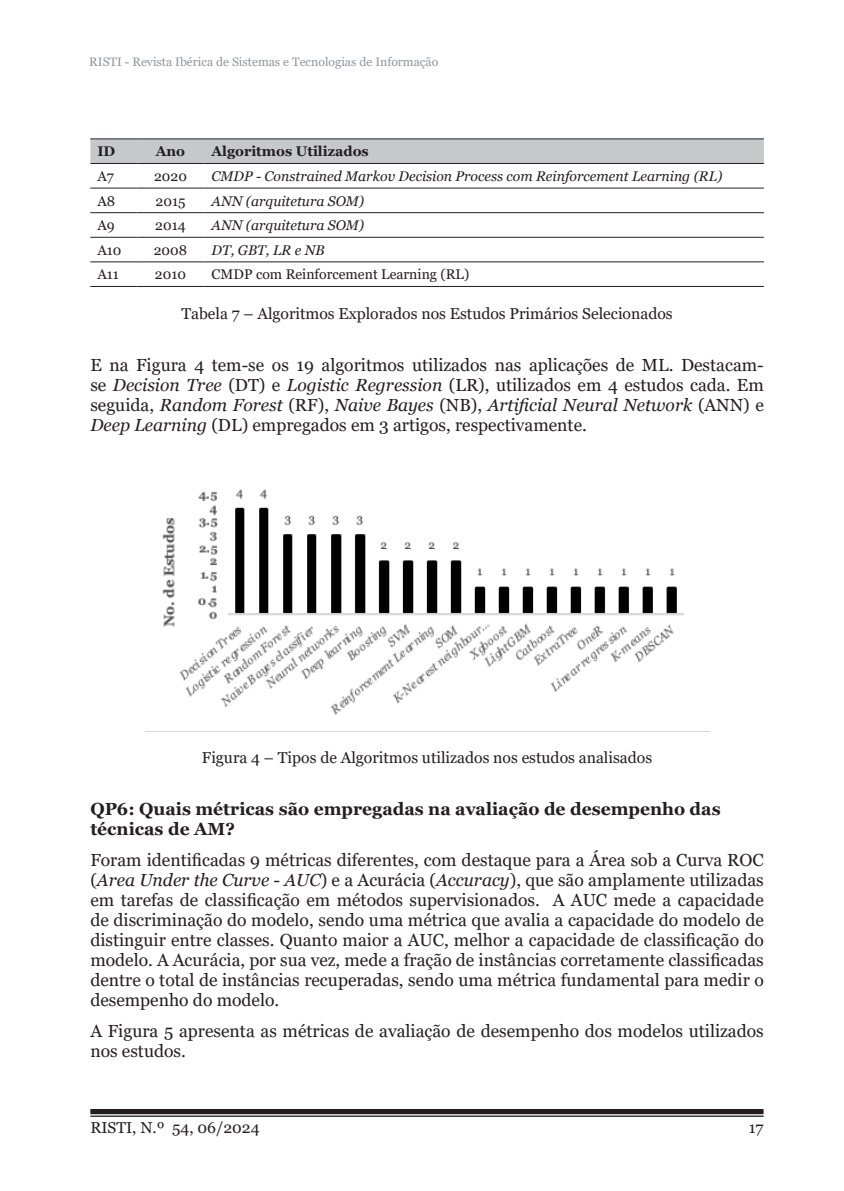
<style>
.page{position:relative;width:844px;height:1191px;background:#fff}
.page>*{position:absolute;margin:0;border:0;box-sizing:border-box;transform-origin:0 0}
.txt{font:17.5px/20.1px "Georgia";color:#231f20;text-align:justify}
.txt-2{font:700 17.5px/20.1px "Georgia";color:#231f20}
.legned{font:15.75px "Georgia";color:#231f20}
.tb{font:italic 14px "Georgia";color:#231f20}
.tb-2{font:14px "Georgia";color:#231f20}
.tb-3{font:700 14px "Georgia";color:#231f20}
.t1{font:12.25px "Georgia";color:#939598}
.s1{font-style:italic}
</style>
<div class="page">
<div style="left:90px;top:1109px;width:673px;height:5px;background:#231f20"></div>
<hr style="left:90px;top:1115px;width:673px;height:1px;background:#231f20">
<div style="left:90px;top:139px;width:673px;height:24px;background:#c7c8ca"></div>
<hr style="left:90px;top:138px;width:46px;height:1px;background:#231f20">
<hr style="left:136px;top:138px;width:68px;height:1px;background:#231f20">
<hr style="left:204px;top:138px;width:559px;height:1px;background:#231f20">
<hr style="left:90px;top:163px;width:46px;height:1px;background:#231f20">
<hr style="left:136px;top:163px;width:68px;height:1px;background:#231f20">
<hr style="left:204px;top:163px;width:559px;height:1px;background:#231f20">
<hr style="left:90px;top:188px;width:46px;height:1px;background:#231f20">
<hr style="left:136px;top:188px;width:68px;height:1px;background:#231f20">
<hr style="left:204px;top:188px;width:559px;height:1px;background:#231f20">
<hr style="left:90px;top:212px;width:46px;height:1px;background:#231f20">
<hr style="left:136px;top:212px;width:68px;height:1px;background:#231f20">
<hr style="left:204px;top:212px;width:559px;height:1px;background:#231f20">
<hr style="left:90px;top:237px;width:46px;height:1px;background:#231f20">
<hr style="left:136px;top:237px;width:68px;height:1px;background:#231f20">
<hr style="left:204px;top:237px;width:559px;height:1px;background:#231f20">
<hr style="left:90px;top:261px;width:46px;height:1px;background:#231f20">
<hr style="left:136px;top:261px;width:68px;height:1px;background:#231f20">
<hr style="left:204px;top:261px;width:559px;height:1px;background:#231f20">
<hr style="left:90px;top:286px;width:46px;height:1px;background:#231f20">
<hr style="left:136px;top:286px;width:68px;height:1px;background:#231f20">
<hr style="left:204px;top:286px;width:559px;height:1px;background:#231f20">
<img style="left:145px;top:489px;width:563px;height:243px">
<p class="t1" style="left:89px;top:54px;width:350px">RISTI - Revista Ibérica de Sistemas e Tecnologias de Informação</p>
<p class="tb-3" style="left:97px;top:143px;width:19px">ID</p>
<p class="tb-3" style="left:156px;top:143px;width:31px">Ano</p>
<p class="tb-3" style="left:211px;top:143px;width:159px">Algoritmos Utilizados</p>
<p class="tb-2" style="left:97px;top:168px;width:18px">A7</p>
<p class="tb-2" style="left:154px;top:168px;width:34px">2020</p>
<p class="tb" style="left:211px;top:167px;width:512px">CMDP - Constrained Markov Decision Process com Reinforcement Learning (RL)</p>
<p class="tb-2" style="left:97px;top:192px;width:19px">A8</p>
<p class="tb-2" style="left:155px;top:192px;width:31px">2015</p>
<p class="tb" style="left:211px;top:192px;width:154px">ANN (arquitetura SOM)</p>
<p class="tb-2" style="left:97px;top:217px;width:19px">A9</p>
<p class="tb-2" style="left:155px;top:217px;width:32px">2014</p>
<p class="tb" style="left:211px;top:217px;width:154px">ANN (arquitetura SOM)</p>
<p class="tb-2" style="left:97px;top:241px;width:26px">A10</p>
<p class="tb-2" style="left:154px;top:241px;width:35px">2008</p>
<p class="tb" style="left:211px;top:241px;width:114px">DT, GBT, LR e NB</p>
<p class="tb-2" style="left:97px;top:266px;width:23px">A11</p>
<p class="tb-2" style="left:155px;top:266px;width:33px">2010</p>
<p class="tb-2" style="left:211px;top:266px;width:259px">CMDP com Reinforcement Learning (RL)</p>
<p class="legned" style="left:181px;top:304px;width:492px">Tabela 7 – Algoritmos Explorados nos Estudos Primários Selecionados</p>
<p class="txt" style="left:90px;top:355px;width:674px">E na Figura 4 tem-se os 19 algoritmos utilizados nas aplicações de ML. Destacam&shy;se <span class="s1">Decision Tree</span> (DT) e <span class="s1">Logistic Regression</span> (LR), utilizados em 4 estudos cada. Em seguida, <span class="s1">Random Forest</span> (RF), <span class="s1">Naive Bayes</span> (NB), <span class="s1">Artificial Neural Network</span> (ANN) e <span class="s1">Deep Learning</span> (DL) empregados em 3 artigos, respectivamente.</p>
<p class="legned" style="left:202px;top:748px;width:451px">Figura 4 – Tipos de Algoritmos utilizados nos estudos analisados</p>
<p class="txt-2" style="left:90px;top:798px;width:631px">QP6: Quais métricas são empregadas na avaliação de desempenho das técnicas de AM?</p>
<p class="txt" style="left:90px;top:849px;width:674px">Foram identificadas 9 métricas diferentes, com destaque para a Área sob a Curva ROC (<span class="s1">Area Under the Curve - AUC</span>) e a Acurácia (<span class="s1">Accuracy</span>), que são amplamente utilizadas em tarefas de classificação em métodos supervisionados. A AUC mede a capacidade de discriminação do modelo, sendo uma métrica que avalia a capacidade do modelo de distinguir entre classes. Quanto maior a AUC, melhor a capacidade de classificação do modelo. A Acurácia, por sua vez, mede a fração de instâncias corretamente classificadas dentre o total de instâncias recuperadas, sendo uma métrica fundamental para medir o desempenho do modelo.</p>
<p class="txt" style="left:90px;top:1021px;width:674px">A Figura 5 apresenta as métricas de avaliação de desempenho dos modelos utilizados nos estudos.</p>
<p class="legned" style="left:90px;top:1117px;width:171px">RISTI, N.º 54, 06/2024</p>
<p class="legned" style="left:748px;top:1118px;width:16px">17</p>
</div>
